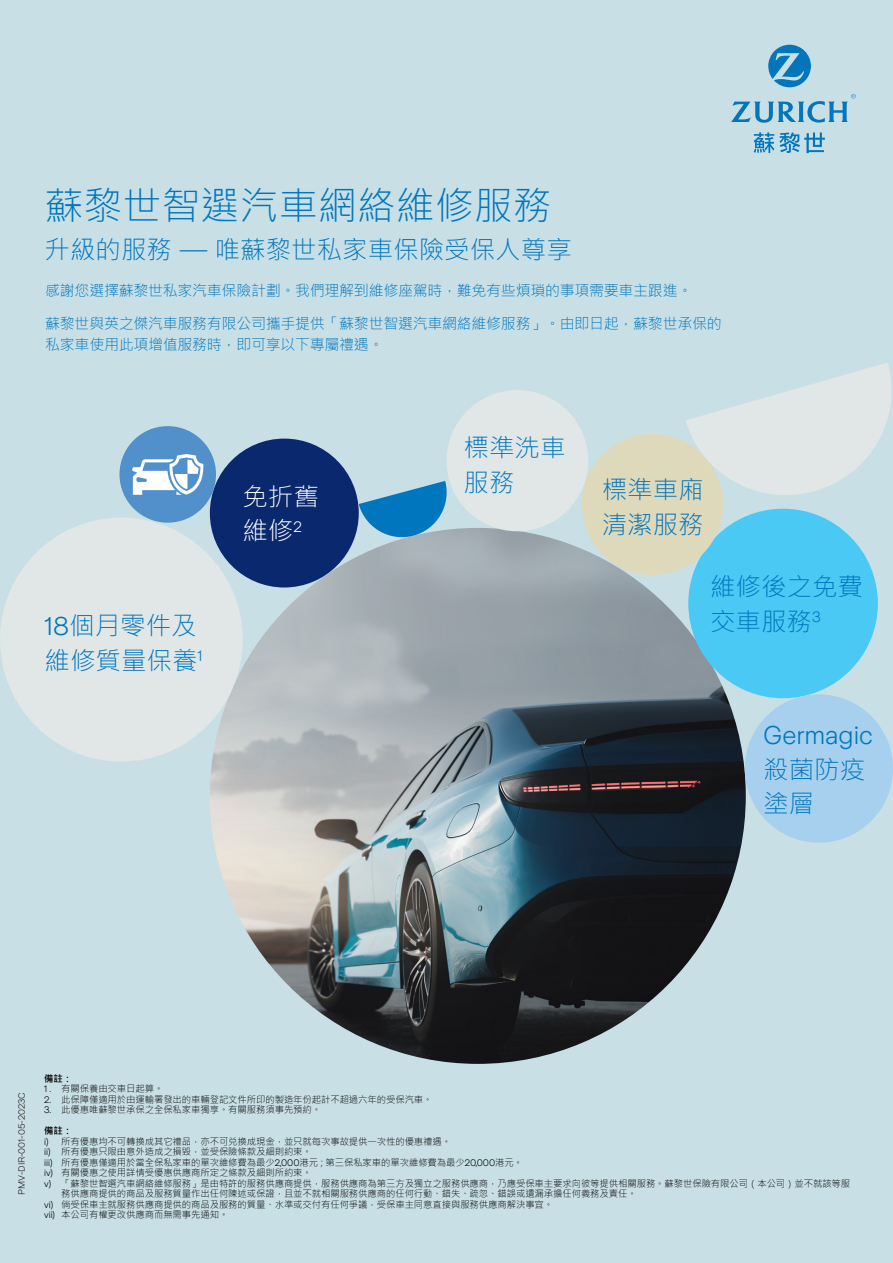
<style>
.page{position:relative;width:893px;height:1263px;background:#c8dfe5}
.page>*{position:absolute;margin:0;border:0;box-sizing:border-box;transform-origin:0 0}
.t1{font:300 39px "Microsoft Jheng Hei";color:#0076be}
.t2{font:300 25.5px/34.5px "Microsoft Jheng Hei";color:#0076be}
.t3{font:300 25.5px/34.5px "Zurich Sans";color:#0076be}
.t4{font:300 25.5px/34.5px "Microsoft Jheng Hei";color:#fff}
.t5{font:300 15px/21px "Microsoft Jheng Hei";letter-spacing:-.02em;color:#0076be}
.t6{font:300 9.3px/10.5px "Microsoft Jheng Hei";letter-spacing:-.01em;color:#000}
.t7{font:700 9.3px "Microsoft Jheng Hei";color:#000}
.t8{font:300 9px "Zurich Sans";color:#231f20}
.s1{font-family:"Zurich Sans"}
.s2{font-family:"Microsoft Jheng Hei"}
</style>
<div class="page">
<img style="left:210px;top:528px;width:536px;height:536px;border-radius:268px">
<div style="left:0;top:517px;width:243px;height:245px;background:#e0e7e6;border-radius:50%"></div>
<div style="left:210px;top:439px;width:149px;height:148px;background:#09286d;border-radius:50%"></div>
<div style="left:688px;top:509px;width:190px;height:189px;background:#49c9f4;border-radius:50%"></div>
<div style="left:446px;top:390px;width:142px;height:141px;background:#e0e7e6;border-radius:50%"></div>
<div style="left:582px;top:434px;width:141px;height:141px;background:#dfd9bb;border-radius:50%"></div>
<div style="left:119px;top:426px;width:97px;height:97px;background:#5290cc;border-radius:50%"></div>
<svg style="left:132px;top:454px;width:72px;height:41px"></svg>
<svg style="left:359px;top:481px;width:92px;height:61px;background:#55a0cb"></svg>
<svg style="left:754px;top:132px;width:71px;height:21px"></svg>
<svg style="left:768px;top:45px;width:43px;height:42px;background:#4f9ecb"></svg>
<svg style="left:731px;top:94px;width:125px;height:29px;background:#92c2d9"></svg>
<svg style="left:685px;top:362px;width:208px;height:145px;background:#d6e3e3"></svg>
<div style="left:745px;top:694px;width:148px;height:149px;background:#a6d0ee;border-radius:50%"></div>
<p class="t1" style="left:45px;top:181px;width:508px">蘇黎世智選汽車網絡維修服務</p>
<p class="t2" style="left:45px;top:232px;width:529px">升級的服務 — 唯蘇黎世私家車保險受保人尊享</p>
<p class="t5" style="left:45px;top:279px;width:649px">感謝您選擇蘇黎世私家汽車保險計劃。我們理解到維修座駕時，難免有些煩瑣的事項需要車主跟進。</p>
<p class="t5" style="left:45px;top:313px;width:678px">蘇黎世與英之傑汽車服務有限公司攜手提供「蘇黎世智選汽車網絡維修服務」。由即日起，蘇黎世承保的私家車使用此項增值服務時，即可享以下專屬禮遇。</p>
<p class="t2" style="left:45px;top:608px;width:160px"><span class="s1">18</span>個月零件及維修質量保養<sup>1</sup></p>
<p class="t4" style="left:242px;top:479px;width:78px">免折舊維修<sup>2</sup></p>
<p class="t2" style="left:463px;top:431px;width:103px">標準洗車服務</p>
<p class="t2" style="left:602px;top:473px;width:103px">標準車廂清潔服務</p>
<p class="t2" style="left:710px;top:570px;width:154px">維修後之免費交車服務<sup>3</sup></p>
<p class="t3" style="left:763px;top:718px;width:111px">Germagic<span class="s2">殺菌防疫塗層</span></p>
<p class="t8" style="left:17px;top:1195px;width:104px;rotate:-90deg">PMV-DIR-001-05-2023C</p>
<p class="t7" style="left:44px;top:1072px;width:29px">備註：</p>
<p class="t6" style="left:44px;top:1083px;width:121px"><span class="s1">1 .</span> 有關保養由交車日起算。</p>
<p class="t6" style="left:44px;top:1094px;width:390px"><span class="s1">2.</span> 此保障僅適用於由運輸署發出的車輛登記文件所印的製造年份起計不超過六年的受保汽車。</p>
<p class="t6" style="left:44px;top:1104px;width:278px"><span class="s1">3.</span> 此優惠唯蘇黎世承保之全保私家車獨享。有關服務須事先預約。</p>
<p class="t7" style="left:44px;top:1125px;width:29px">備註：</p>
<p class="t6" style="left:44px;top:1136px;width:408px"><span class="s1">i)</span> 所有優惠均不可轉換成其它禮品，亦不可兑換成現金，並只就每次事故提供一次性的優惠禮遇。</p>
<p class="t6" style="left:44px;top:1146px;width:269px"><span class="s1">ii)</span> 所有優惠只限由意外造成之損毀，並受保險條款及細則約束。</p>
<p class="t6" style="left:44px;top:1157px;width:480px"><span class="s1">iii)</span> 所有優惠僅適用於當全保私家車的單次維修費為最少<span class="s1">2,000</span>港元 ; 第三保私家車的單次維修費為最少<span class="s1">20,000</span>港元。</p>
<p class="t6" style="left:44px;top:1167px;width:269px"><span class="s1">iv)</span> 有關優惠之使用詳情受優惠供應商所定之條款及細則所約束。</p>
<p class="t6" style="left:61px;top:1178px;width:791px;text-indent:-17px"><span class="s1">v)</span> 「蘇黎世智選汽車網絡維修服務」是由特許的服務供應商提供，服務供應商為第三方及獨立之服務供應商，乃應受保車主要求向彼等提供相關服務。蘇黎世保險有限公司（本公司）並不就該等服務供應商提供的商品及服務質量作出任何陳述或保證，且並不就相關服務供應商的任何行動、錯失、疏忽、錯誤或遺漏承擔任何義務及責任。</p>
<p class="t6" style="left:44px;top:1199px;width:511px"><span class="s1">vi)</span> 倘受保車主就服務供應商提供的商品及服務的質量、水準或交付有任何爭議，受保車主同意直接與服務供應商解決事宜。</p>
<p class="t6" style="left:44px;top:1209px;width:186px"><span class="s1">vii)</span> 本公司有權更改供應商而無需事先通知。</p>
</div>
